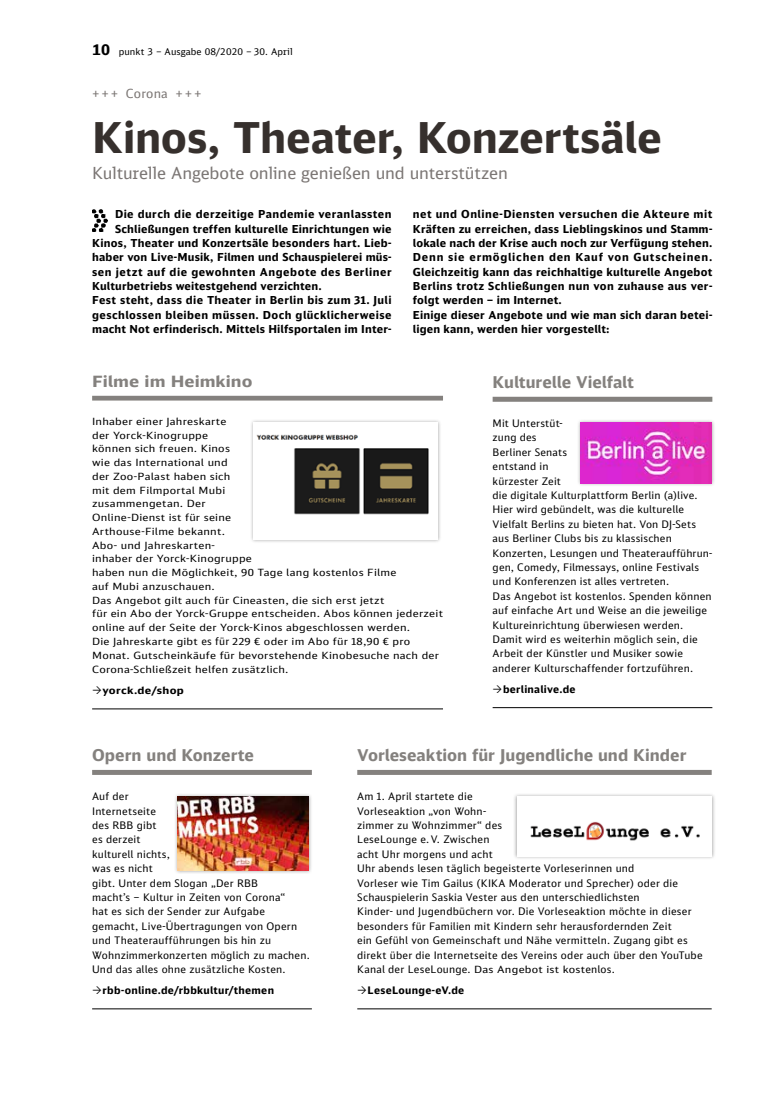
<style>
.page{position:relative;width:762px;height:1117px;background:#fff}
.page>*{position:absolute;margin:0;border:0;box-sizing:border-box;transform-origin:0 0}
.t1{font:700 42.5px "DB Sans Alternate";letter-spacing:-.005em;color:#36302d}
.t2{font:16.62px "DB Sans";letter-spacing:-.01em;color:#7b7674}
.t3{font:700 16.25px "DB Sans Alternate";color:#84817e}
.t4{font:700 15.5px "DB Sans Alternate";color:#84817e;scale:1.12 1}
.t5{font:12.5px "DB Sans Alternate";letter-spacing:.015em;color:#7b7674}
.t6{font:700 11px/14.4px "DB Sans Alternate";letter-spacing:.02em;color:#000}
.t7{font:700 11px "DB Sans Alternate";letter-spacing:.04em;color:#000}
.t8{font:700 11px "DB Sans Alternate";letter-spacing:.05em;color:#000}
.t9{font:10.38px/14.4px "DB Sans Alternate";letter-spacing:.02em;color:#000}
.t10{font:700 10.38px "DB Sans Alternate";letter-spacing:.025em;color:#000}
.t11{font:9.88px/13.8px "DB Sans Alternate";letter-spacing:.02em;color:#000;scale:1.12 1}
.t12{font:700 9.88px "DB Sans Alternate";letter-spacing:.025em;color:#000;scale:1.12 1}
.t13{font:9.38px "DB Sans";letter-spacing:.01em;color:#000}
.s1{font-weight:700;font-size:15px}
.s2{font-size:10.38px}
.s3{font-size:9.88px}
</style>
<div class="page">
<img style="left:92px;top:209px;width:16px;height:23px">
<div style="left:357px;top:769px;width:355px;height:5px;background:#84817e"></div>
<hr style="left:357px;top:1008px;width:355px;height:1px;background:#000">
<div style="left:513px;top:792px;width:202px;height:68px;background:#000;opacity:.35"></div>
<div style="left:517px;top:796px;width:195px;height:60px;background:#fff"></div>
<img style="left:530px;top:821px;width:170px;height:20px">
<div style="left:493px;top:396px;width:219px;height:5px;background:#84817e"></div>
<hr style="left:493px;top:707px;width:219px;height:1px;background:#000">
<div style="left:576px;top:419px;width:139px;height:68px;background:#000;opacity:.35"></div>
<img style="left:580px;top:423px;width:131px;height:60px">
<div style="left:92px;top:395px;width:351px;height:5px;background:#84817e"></div>
<hr style="left:92px;top:708px;width:351px;height:1px;background:#000">
<div style="left:249px;top:419px;width:193px;height:124px;background:#000;opacity:.35"></div>
<div style="left:253px;top:423px;width:185px;height:117px;background:#fff"></div>
<img style="left:256px;top:434px;width:173px;height:81px">
<div style="left:92px;top:769px;width:220px;height:5px;background:#84817e"></div>
<hr style="left:92px;top:1008px;width:220px;height:1px;background:#000">
<div style="left:173px;top:792px;width:139px;height:82px;background:#000;opacity:.35"></div>
<img style="left:177px;top:796px;width:131px;height:74px">
<p class="t13" style="left:92px;top:46px;width:202px"><span class="s1">10</span> punkt 3 – Ausgabe 08/2020 – 30. April</p>
<p class="t5" style="left:92px;top:86px;width:111px">+ + + Corona + + +</p>
<p class="t1" style="left:92px;top:110px;width:571px">Kinos, Theater, Konzertsäle</p>
<p class="t2" style="left:92px;top:163px;width:417px">Kulturelle Angebote online genießen und unterstützen</p>
<p class="t7" style="left:115px;top:207px;width:278px">Die durch die derzeitige Pandemie veranlassten</p>
<p class="t6" style="left:115px;top:221px;width:278px">Schließungen treffen kulturelle Einrichtungen wie</p>
<p class="t6" style="left:92px;top:235px;width:301px">Kinos, Theater und Konzertsäle besonders hart. Lieb-</p>
<p class="t6" style="left:92px;top:250px;width:301px">haber von Live-Musik, Filmen und Schauspielerei müs-</p>
<p class="t8" style="left:92px;top:264px;width:301px">sen jetzt auf die gewohnten Angebote des Berliner</p>
<p class="t6" style="left:92px;top:278px;width:231px">Kulturbetriebs weitestgehend verzichten.</p>
<p class="t6" style="left:92px;top:293px;width:301px">Fest steht, dass die Theater in Berlin bis zum 31. Juli</p>
<p class="t7" style="left:92px;top:308px;width:301px">geschlossen bleiben müssen. Doch glücklicherweise</p>
<p class="t6" style="left:92px;top:321px;width:301px">macht Not erfinderisch. Mittels Hilfsportalen im Inter-</p>
<p class="t6" style="left:413px;top:206px;width:301px">net und Online-Diensten versuchen die Akteure mit Kräften zu erreichen, dass Lieblingskinos und Stamm&shy;lokale nach der Krise auch noch zur Verfügung stehen.<br>Denn sie ermöglichen den Kauf von Gutscheinen.<br>Gleichzeitig kann das reichhaltige kulturelle Angebot Berlins trotz Schließungen nun von zuhause aus ver&shy;folgt werden – im Internet.<br>Einige dieser Angebote und wie man sich daran betei&shy;ligen kann, werden hier vorgestellt:</p>
<p class="t4" style="left:92px;top:372px;width:145px">Filme im Heimkino</p>
<p class="t11" style="left:92px;top:414px;width:315px">Inhaber einer Jahreskarte<br>der Yorck-Kinogruppe<br>können sich freuen. Kinos<br>wie das International und<br>der Zoo-Palast haben sich<br>mit dem Filmportal Mubi<br>zusammengetan. Der<br>Online-Dienst ist für seine<br>Arthouse-Filme bekannt.<br>Abo- und Jahreskarten-<br>inhaber der Yorck-Kinogruppe<br>haben nun die Möglichkeit, 90 Tage lang kostenlos Filme<br>auf Mubi anzuschauen.<br>Das Angebot gilt auch für Cineasten, die sich erst jetzt<br>für ein Abo der Yorck-Gruppe entscheiden. Abos können jederzeit online auf der Seite der Yorck-Kinos abgeschlossen werden.<br>Die Jahreskarte gibt <span class="s2">es für</span> 229 € oder im Abo für 18,90 € pro Monat. Gutscheinkäufe für bevorstehende Kinobesuche nach der Corona-Schließzeit helfen zusätzlich.</p>
<p class="t12" style="left:103px;top:684px;width:74px">yorck.de/shop</p>
<p class="t3" style="left:493px;top:371px;width:143px">Kulturelle Vielfalt</p>
<p class="t9" style="left:493px;top:416px;width:221px">Mit Unterstüt-<br>zung des<br>Berliner Senats<br>entstand in<br>kürzester Zeit<br>die digitale Kulturplattform Berlin (a)live.<br>Hier wird gebündelt, was die kulturelle Vielfalt Berlins zu bieten hat. Von DJ-Sets aus Berliner Clubs bis zu klassischen Konzerten, Lesungen und Theateraufführun&shy;gen, Comedy, Filmessays, online Festivals und Konferenzen ist alles vertreten.<br>Das Angebot ist kostenlos. Spenden können auf einfache Art und Weise an die jeweilige Kultureinrichtung überwiesen werden.<br>Damit wird es weiterhin möglich sein, die Arbeit der Künstler und Musiker sowie anderer Kulturschaffender fortzuführen.</p>
<p class="t10" style="left:503px;top:682px;width:74px">berlinalive.de</p>
<p class="t3" style="left:92px;top:744px;width:163px">Opern und Konzerte</p>
<p class="t9" style="left:92px;top:788px;width:219px">Auf der<br>Internetseite<br>des RBB gibt<br>es derzeit<br>kulturell nichts,<br>was es nicht<br>gibt. Unter dem Slogan „Der RBB<br>macht’s – Kultur in Zeiten von Corona“<br>hat es sich der Sender zur Aufgabe gemacht, Live-Übertragungen von Opern und Theateraufführungen bis hin zu<br>Wohnzimmerkonzerten möglich zu machen.<br>Und das alles ohne zusätzliche Kosten.</p>
<p class="t10" style="left:103px;top:983px;width:173px">rbb-online.de/rbbkultur/themen</p>
<p class="t3" style="left:357px;top:744px;width:331px">Vorleseaktion für Jugendliche und Kinder</p>
<p class="t9" style="left:357px;top:788px;width:347px">Am 1. April startete die<br>Vorleseaktion „von Wohn-<br>zimmer zu Wohnzimmer“ des<br>LeseLounge e. V. Zwischen<br>acht Uhr morgens und acht<br>Uhr abends lesen täglich begeisterte Vorleserinnen und<br>Vorleser wie Tim Gailus (KIKA Moderator und Sprecher) oder die Schauspielerin Saskia Vester aus den unterschiedlichsten<br>Kinder- und Jugendbüchern vor. Die Vorleseaktion möchte in dieser besonders für Familien mit Kindern sehr herausfordernden Zeit<br>ein Gefühl von Gemeinschaft und Nähe vermitteln. Zugang gibt es direkt über die Internetseite des Vereins oder auch über den YouTube Kanal der LeseLounge. <span class="s3">Das Angebot ist kost</span>enlos.</p>
<p class="t10" style="left:368px;top:983px;width:98px">LeseLounge-eV.de</p>
</div>
